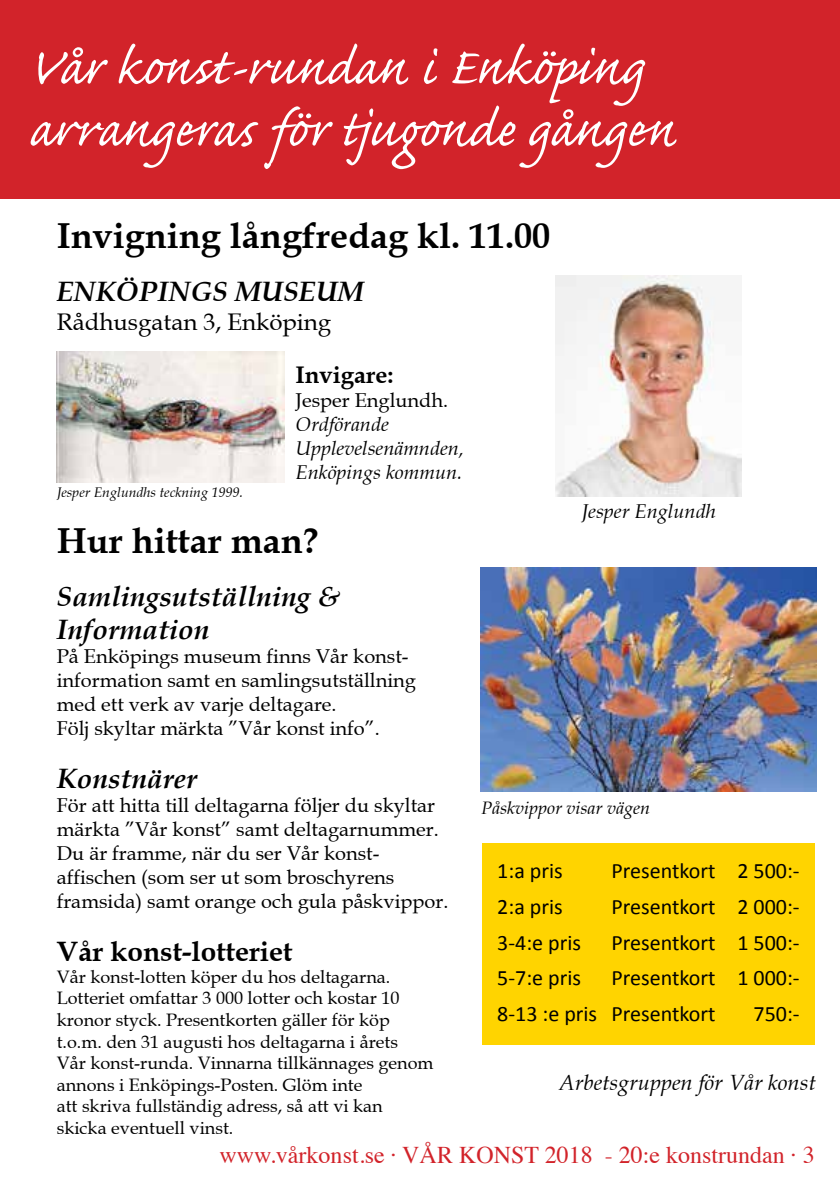
<style>
.page{position:relative;width:840px;height:1191px;background:#fff}
.page>*{position:absolute;margin:0;border:0;box-sizing:border-box;transform-origin:0 0}
.t1{font:66px/62px "Caflisch Script Pro";color:#fff}
.t2{font:700 36px "Book Antiqua";color:#000}
.t3{font:italic 700 28px/33.6px "Book Antiqua";color:#000}
.t4{font:700 28px "Book Antiqua";color:#000}
.t5{font:24px "Times";color:#d2232a}
.t6{font:24px "Book Antiqua";color:#000}
.t7{font:700 24px "Book Antiqua";color:#000}
.t8{font:22px/35.6px "Calibri";color:#000}
.t9{font:italic 22px "Book Antiqua";color:#000}
.t10{font:20px/24px "Book Antiqua";color:#000}
.t11{font:italic 20px/24px "Book Antiqua";color:#000}
.t12{font:18px/21.6px "Book Antiqua";color:#000}
.t13{font:italic 18px "Book Antiqua";color:#000}
.t14{font:italic 14px "Book Antiqua";color:#000}
</style>
<div class="page">
<div style="left:482px;top:843px;width:332px;height:201px;background:#ffd400"></div>
<div style="left:0;top:0;width:839px;height:198px;background:#d2232a"></div>
<img style="left:480px;top:568px;width:336px;height:223px">
<img style="left:555px;top:276px;width:186px;height:221px">
<img style="left:57px;top:351px;width:227px;height:131px">
<h1 class="t1" style="left:28px;top:43px;width:649px">Vår konst-rundan i Enköping arrangeras för tjugonde gången</h1>
<h2 class="t2" style="left:57px;top:215px;width:495px">Invigning långfredag kl. 11.00</h2>
<h3 class="t3" style="left:57px;top:275px;width:309px">ENKÖPINGS MUSEUM</h3>
<p class="t6" style="left:57px;top:307px;width:276px">Rådhusgatan 3, Enköping</p>
<p class="t7" style="left:295px;top:360px;width:100px">Invigare:</p>
<p class="t10" style="left:295px;top:388px;width:154px">Jesper Englundh.</p>
<p class="t11" style="left:295px;top:412px;width:170px">Ordförande<br>Upplevelsenämnden,<br>Enköpings kommun.</p>
<p class="t14" style="left:57px;top:484px;width:188px">Jesper Englundhs teckning 1999.</p>
<h2 class="t2" style="left:57px;top:520px;width:263px">Hur hittar man?</h2>
<h3 class="t3" style="left:57px;top:580px;width:285px">Samlingsutställning &amp;<br>Information</h3>
<p class="t10" style="left:57px;top:644px;width:360px">På Enköpings museum finns Vår konst&shy;information samt en samlingsutställning med ett verk av varje deltagare.<br>Följ skyltar märkta ”Vår konst info”.</p>
<h3 class="t3" style="left:57px;top:762px;width:142px">Konstnärer</h3>
<p class="t10" style="left:57px;top:793px;width:393px">För att hitta till deltagarna följer du skyltar märkta ”Vår konst” samt deltagarnummer.<br>Du är framme, när du ser Vår konst&shy;affischen (som ser ut som broschyrens framsida) samt orange och gula påskvippor.</p>
<h3 class="t4" style="left:57px;top:935px;width:237px">Vår konst-lotteriet</h3>
<p class="t12" style="left:57px;top:965px;width:378px">Vår konst-lotten köper du hos deltagarna.<br>Lotteriet omfattar 3 000 lotter och kostar 10 kronor styck. Presentkorten gäller för köp t.o.m. den 31 augusti hos deltagarna i årets<br>Vår konst-runda. Vinnarna tillkännages genom annons i Enköpings-Posten. Glöm inte<br>att skriva fullständig adress, så att vi kan skicka eventuell vinst.</p>
<p class="t11" style="left:581px;top:500px;width:135px">Jesper Englundh</p>
<p class="t13" style="left:480px;top:798px;width:170px">Påskvippor visar vägen</p>
<p class="t8" style="left:497px;top:852px;width:67px">1:a pris</p>
<p class="t8" style="left:611px;top:852px;width:190px">Presentkort 2 500:-</p>
<p class="t8" style="left:497px;top:887px;width:67px">2:a pris</p>
<p class="t8" style="left:611px;top:887px;width:190px">Presentkort 2 000:-</p>
<p class="t8" style="left:497px;top:923px;width:85px">3-4:e pris</p>
<p class="t8" style="left:611px;top:923px;width:190px">Presentkort 1 500:-</p>
<p class="t8" style="left:497px;top:959px;width:85px">5-7:e pris</p>
<p class="t8" style="left:497px;top:959px;width:304px;text-indent:114px">Presentkort 1 000:-<br>8-13 :e pris Presentkort</p>
<p class="t8" style="left:753px;top:994px;width:48px">750:-</p>
<p class="t9" style="left:558px;top:1069px;width:258px">Arbetsgruppen för Vår konst</p>
<p class="t5" style="left:219px;top:1132px;width:596px">www.vårkonst.se · VÅR KONST 2018 - 20:e konstrundan · 3</p>
</div>
